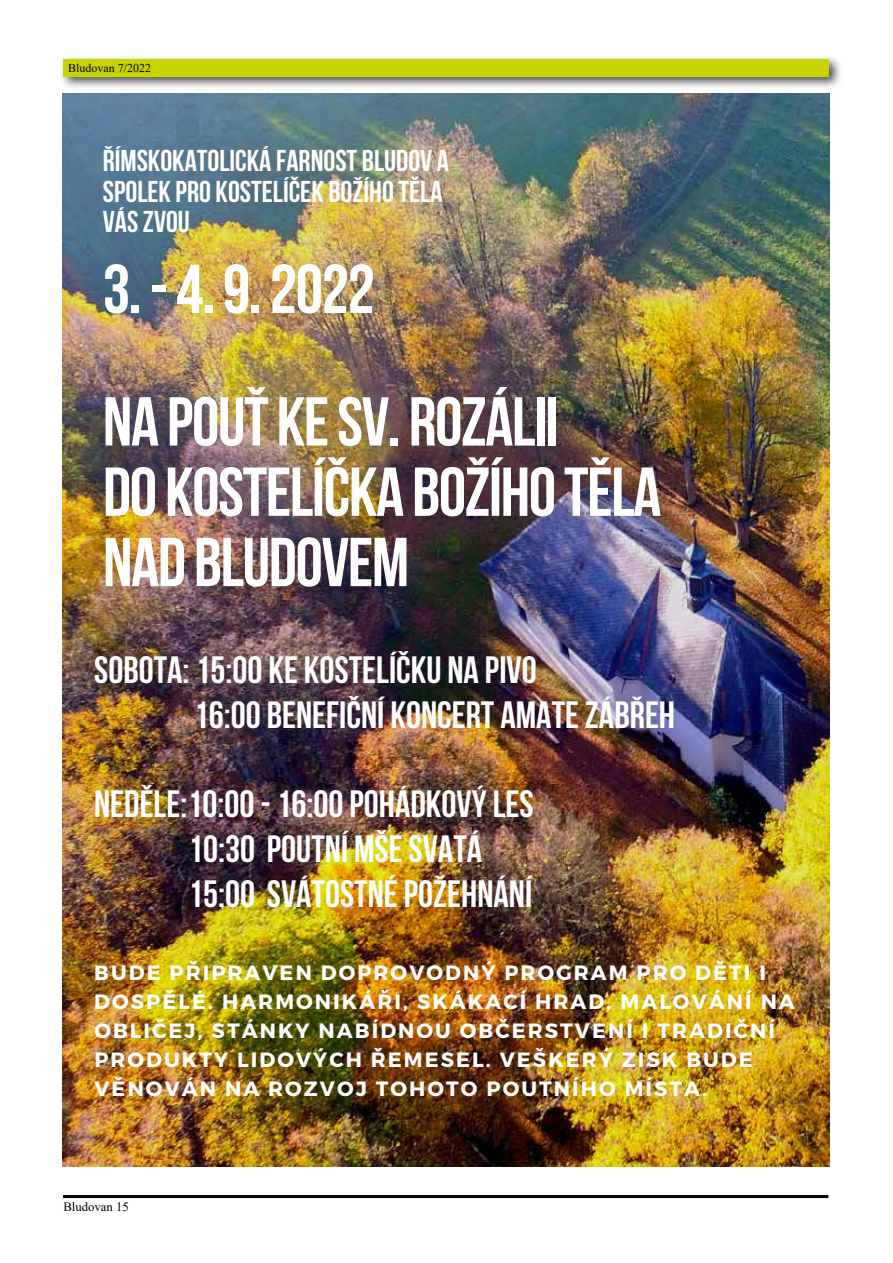
<style>
.page{position:relative;width:893px;height:1263px;background:#fff}
.page>*{position:absolute;margin:0;border:0;box-sizing:border-box;transform-origin:0 0}
.t1{font:700 69px/132.6px "Bebas Neue";letter-spacing:-.02em;color:#fff}
.t2{font:700 37.8px/44.7px "Bebas Neue";color:#fff}
.t3{font:700 30px/30.3px "Bebas Neue";color:#fff}
.t4{font:700 20.7px/29.1px "Montserrat";letter-spacing:.1em;color:#fff}
.t5{font:12.75px "Times New Roman";color:#000}
.t6{font:12px "Times New Roman";color:#000}
</style>
<div class="page">
<div style="left:59px;top:54px;width:784px;height:36px;background:#000;opacity:.7"></div>
<div style="left:64px;top:59px;width:765px;height:18px;background:#c8d300"></div>
<hr style="left:63px;top:1195px;width:765px;height:3px;background:#000">
<img style="left:63px;top:93px;width:766px;height:1073px">
<p class="t6" style="left:68px;top:59px;width:85px">Bludovan 7/2022</p>
<h3 class="t3" style="left:103px;top:145px;width:348px">ŘÍMSKOKATOLICKÁ FARNOST BLUDOV A<br>SPOLEK PRO KOSTELÍČEK BOŽÍHO TĚLA<br>VÁSZVOU</h3>
<h1 class="t1" style="left:103px;top:222px;width:458px">3.-4.9.2022<br>NA POUŤ KESV. ROZÁLII</h1>
<h1 class="t1" style="left:103px;top:456px;width:560px;line-height:70.3px">DO KOSTELÍČKA BOŽÍHOTĚLA<br>NAD BLUDOVEM</h1>
<h2 class="t2" style="left:194px;top:647px;width:483px;text-indent:-100px">SOBOTA: 15:00 KE KOSTELÍČKU NA PIVO<br>16:00 BENEFIČNÍ KONCERT AMATEZÁBŘEH</h2>
<h2 class="t2" style="left:188px;top:781px;width:347px;text-indent:-94px">NEDĚLE:10:00- 16:00 POHÁDKOVÝ LES<br>10:30 POUTNÍ MŠE SVATÁ<br>15:00 SVÁTOSTNÉPOŽEHNÁNÍ</h2>
<p class="t4" style="left:94px;top:958px;width:702px">BUDE PŘIPRAVEN DOPROVODNÝ PROGRAM PRO DĚTI I DOSPĚLÉ. HARMONIKÁŘI, SKÁKACÍ HRAD, MALOVÁNÍ NA OBLIČEJ, STÁNKY NABÍDNOU OBČERSTVENÍ I TRADIČNÍ PRODUKTY LIDOVÝCH ŘEMESEL. VEŠKERÝ ZISK BUDE VĚNOVÁN NA ROZVOJ TOHOTO POUTNÍHO MÍSTA.</p>
<p class="t5" style="left:63px;top:1197px;width:67px">Bludovan 15</p>
</div>
